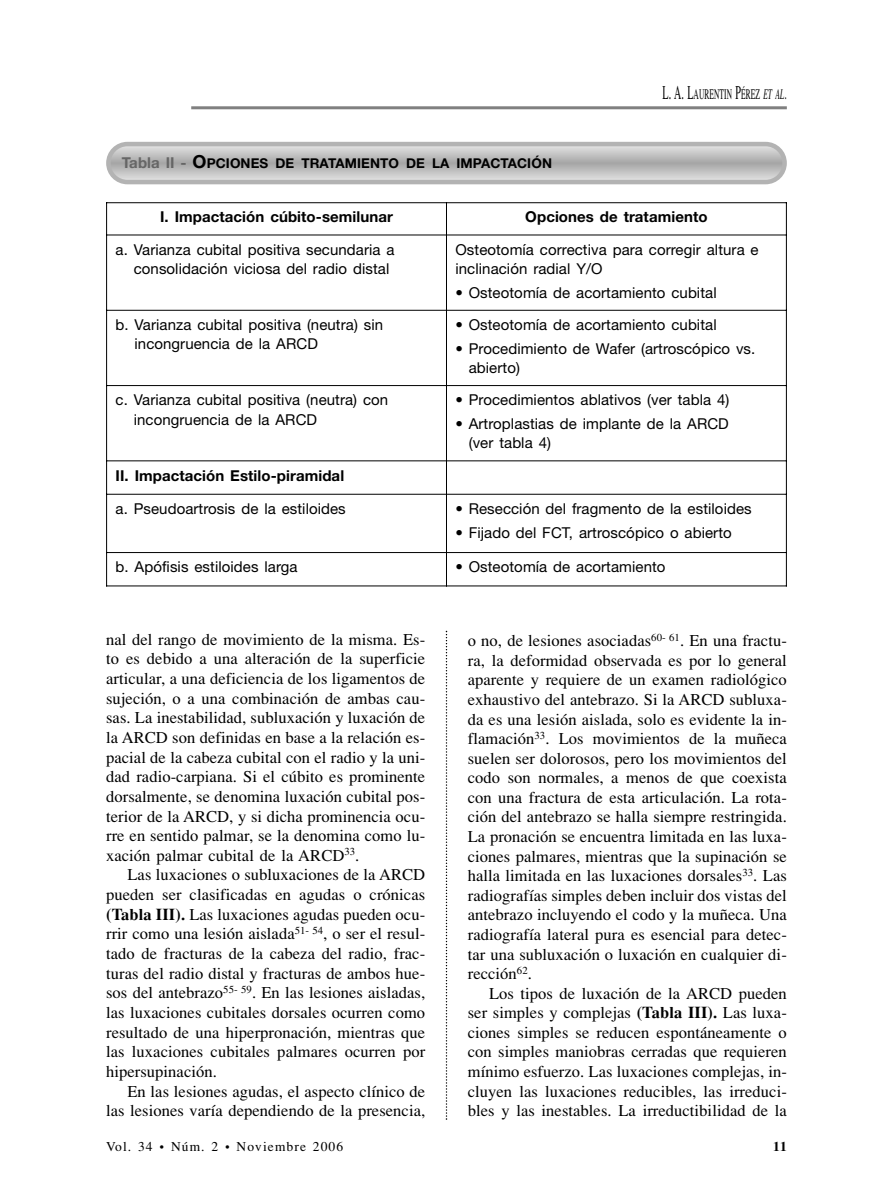
<style>
.page{position:relative;width:893px;height:1191px;background:#fff}
.page>*{position:absolute;margin:0;border:0;box-sizing:border-box;transform-origin:0 0}
.t1{font:16.5px/19.6px "Times";letter-spacing:.005em;color:#000;text-align:justify}
.t2{font:15px/19.5px "Helvetica Neue";letter-spacing:.005em;color:#000}
.t3{font:700 15px "Helvetica Neue";letter-spacing:.005em;color:#000}
.t4{font:14.7px "Times";letter-spacing:.005em;color:#000;scale:.51 1}
.t5{font:700 13.5px "Helvetica Neue";letter-spacing:.005em;color:#000}
.t6{font:13.5px "Times";letter-spacing:.08em;color:#000}
.t7{font:700 13.5px "Times";color:#000}
.s1{font-size:15px;color:#666}
.s2{font-size:18px}
.s3{font-size:19.5px}
.s4{font-style:italic}
.s5{font-style:italic;font-size:19.5px}
.s6{font-weight:700}
</style>
<div class="page">
<hr style="left:191px;top:106px;width:595px;height:3px;background:#808080">
<svg style="left:446px;top:631px;width:1px;height:489px"></svg>
<hr style="left:106px;top:202px;width:1px;height:384px;background:#000">
<hr style="left:446px;top:202px;width:1px;height:384px;background:#000">
<hr style="left:786px;top:202px;width:1px;height:384px;background:#000">
<hr style="left:106px;top:202px;width:680px;height:1px;background:#000">
<hr style="left:106px;top:235px;width:680px;height:1px;background:#000">
<hr style="left:106px;top:310px;width:680px;height:1px;background:#000">
<hr style="left:106px;top:385px;width:680px;height:1px;background:#000">
<hr style="left:106px;top:460px;width:680px;height:1px;background:#000">
<hr style="left:106px;top:494px;width:680px;height:1px;background:#000">
<hr style="left:106px;top:552px;width:680px;height:1px;background:#000">
<hr style="left:106px;top:585px;width:680px;height:1px;background:#000">
<svg style="left:106px;top:142px;width:680px;height:42px;background:#bfbfbf"></svg>
<p class="t5" style="left:122px;top:158px;width:432px"><span class="s1">Tabla II -</span> <span class="s2">O</span>PCIONES DE TRATAMIENTO DE LA IMPACTACIÓN</p>
<p class="t4" style="left:662px;top:89px;width:245px"><span class="s3">L. A. L</span>AURENTIN <span class="s3">P</span>ÉREZ <span class="s4">ET AL</span><span class="s5">.</span></p>
<p class="t3" style="left:160px;top:212px;width:234px">I. Impactación cúbito-semilunar</p>
<p class="t3" style="left:525px;top:212px;width:184px">Opciones de tratamiento</p>
<p class="t2" style="left:134px;top:241px;width:262px;text-indent:-18px">a. Varianza cubital positiva secundaria a consolidación viciosa del radio distal</p>
<p class="t2" style="left:455px;top:241px;width:305px">Osteotomía correctiva para corregir altura e inclinación radial Y/O</p>
<p class="t2" style="left:455px;top:284px;width:263px">• Osteotomía de acortamiento cubital</p>
<p class="t2" style="left:134px;top:316px;width:250px;text-indent:-19px">b. Varianza cubital positiva (neutra) sin incongruencia de la ARCD</p>
<p class="t2" style="left:455px;top:316px;width:263px">• Osteotomía de acortamiento cubital</p>
<p class="t2" style="left:469px;top:340px;width:288px;text-indent:-13px">• Procedimiento de Wafer (artroscópico vs. abierto)</p>
<p class="t2" style="left:134px;top:392px;width:256px;text-indent:-18px">c. Varianza cubital positiva (neutra) con incongruencia de la ARCD</p>
<p class="t2" style="left:455px;top:392px;width:275px">• Procedimientos ablativos (ver tabla 4)</p>
<p class="t2" style="left:469px;top:415px;width:261px;text-indent:-13px">• Artroplastias de implante de la ARCD (ver tabla 4)</p>
<p class="t3" style="left:115px;top:470px;width:230px">II. Impactación Estilo-piramidal</p>
<p class="t2" style="left:115px;top:500px;width:232px">a. Pseudoartrosis de la estiloides</p>
<p class="t2" style="left:455px;top:500px;width:298px">• Resección del fragmento de la estiloides</p>
<p class="t2" style="left:455px;top:524px;width:278px">• Fijado del FCT, artroscópico o abierto</p>
<p class="t2" style="left:115px;top:559px;width:183px">b. Apófisis estiloides larga</p>
<p class="t2" style="left:455px;top:559px;width:211px">• Osteotomía de acortamiento</p>
<p class="t1" style="left:106px;top:631px;width:320px">nal del rango de movimiento de la misma. Es&shy;to es debido a una alteración de la superficie articular, a una deficiencia de los ligamentos de sujeción, o a una combinación de ambas cau&shy;sas. La inestabilidad, subluxación y luxación de la ARCD son definidas en base a la relación es&shy;pacial de la cabeza cubital con el radio y la uni&shy;dad radio-carpiana. Si el cúbito es prominente dorsalmente, se denomina luxación cubital pos&shy;terior de la ARCD, y si dicha prominencia ocu&shy;rre en sentido palmar, se la denomina como lu&shy;xación palmar cubital de la ARCD<sup>33</sup>.</p>
<p class="t1" style="left:106px;top:867px;width:320px;text-indent:21px">Las luxaciones o subluxaciones de la ARCD pueden ser clasificadas en agudas o crónicas <span class="s6">(Tabla III).</span> Las luxaciones agudas pueden ocu&shy;rrir como una lesión aislada<sup>51-</sup> <sup>54</sup>, o ser el resul&shy;tado de fracturas de la cabeza del radio, frac&shy;turas del radio distal y fracturas de ambos hue&shy;sos del antebrazo<sup>55-</sup> <sup>59</sup>. En las lesiones aisladas, las luxaciones cubitales dorsales ocurren como resultado de una hiperpronación, mientras que las luxaciones cubitales palmares ocurren por hipersupinación.</p>
<p class="t1" style="left:106px;top:1083px;width:320px;text-align:right">En las lesiones agudas, el aspecto clínico de las lesiones varía dependiendo de la presencia,</p>
<p class="t1" style="left:468px;top:632px;width:320px">o no, de lesiones asociadas<sup>60-</sup> <sup>61</sup>. En una fractu&shy;ra, la deformidad observada es por lo general aparente y requiere de un examen radiológico exhaustivo del antebrazo. Si la ARCD subluxa&shy;da es una lesión aislada, solo es evidente la in&shy;flamación<sup>33</sup>. Los movimientos de la muñeca suelen ser dolorosos, pero los movimientos del codo son normales, a menos de que coexista con una fractura de esta articulación. La rota&shy;ción del antebrazo se halla siempre restringida.<br>La pronación se encuentra limitada en las luxa&shy;ciones palmares, mientras que la supinación se halla limitada en las luxaciones dorsales<sup>33</sup>. Las radiografías simples deben incluir dos vistas del antebrazo incluyendo el codo y la muñeca. Una radiografía lateral pura es esencial para detec&shy;tar una subluxación o luxación en cualquier di&shy;rección<sup>62</sup>.</p>
<p class="t1" style="left:468px;top:985px;width:320px;text-indent:21px">Los tipos de luxación de la ARCD pueden ser simples y complejas <span class="s6">(Tabla III).</span> Las luxa&shy;ciones simples se reducen espontáneamente o con simples maniobras cerradas que requieren mínimo esfuerzo. Las luxaciones complejas, in&shy;cluyen las luxaciones reducibles, las irreduci&shy;bles y las inestables. La irreductibilidad de la</p>
<p class="t6" style="left:106px;top:1141px;width:238px">Vol. 34 • Núm. 2 • Noviembre 2006</p>
<p class="t7" style="left:773px;top:1141px;width:15px">11</p>
</div>
